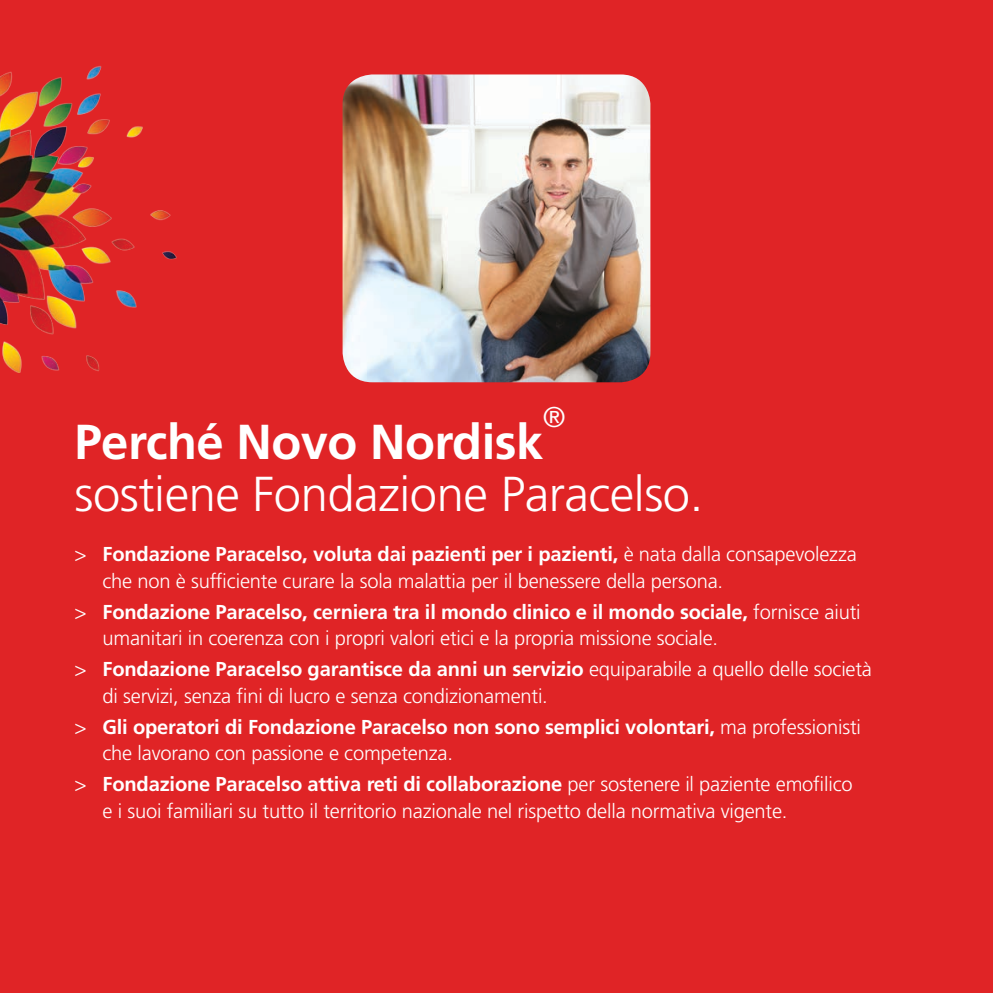
<style>
.page{position:relative;width:993px;height:993px;background:#fff}
.page>*{position:absolute;margin:0;border:0;box-sizing:border-box;transform-origin:0 0}
.t1{font:300 49px "Frutiger LT Std";letter-spacing:-.01em;color:#fff}
.t2{font:700 49px "Frutiger LT Std";letter-spacing:-.01em;color:#fff}
.t3{font:300 28.53px "Frutiger LT Std";color:#fff}
.t4{font:300 20.12px/26.2px "Frutiger LT Std";letter-spacing:-.01em;color:#fff}
.t5{font:700 20.12px/26.2px "Frutiger LT Std";letter-spacing:-.01em;color:#fff}
.s1{font-weight:700}
.s2{font-weight:300}
</style>
<div class="page">
<div style="left:0;top:0;width:992px;height:992px;background:#e02426"></div>
<img style="left:342px;top:74px;width:308px;height:308px">
<img style="left:0;top:66px;width:177px;height:306px">
<h2 class="t3" style="left:543px;top:401px;width:24px">®</h2>
<h1 class="t2" style="left:74px;top:413px;width:470px">Perché Novo Nordisk</h1>
<h1 class="t1" style="left:74px;top:466px;width:630px">sostiene Fondazione Paracelso.</h1>
<p class="t4" style="left:102px;top:541px;width:755px;text-indent:-28px">&gt; <span class="s1">Fondazione Paracelso, voluta dai pazienti per i pazienti,</span> è nata dalla consapevolezza che non è sufficiente curare la sola malattia per il benessere della persona.</p>
<p class="t4" style="left:102px;top:598px;width:759px;text-indent:-28px">&gt; <span class="s1">Fondazione Paracelso, cerniera tra il mondo clinico e il mondo sociale,</span> fornisce aiuti umanitari in coerenza con i propri valori etici e la propria missione sociale.</p>
<p class="t4" style="left:102px;top:656px;width:770px;text-indent:-28px">&gt; <span class="s1">Fondazione Paracelso garantisce da anni un servizio</span> equiparabile a quello delle società di servizi, senza fini di lucro e senza condizionamenti.</p>
<p class="t5" style="left:102px;top:713px;width:759px;text-indent:-28px"><span class="s2">&gt;</span> Gli operatori di Fondazione Paracelso non sono semplici volontari, <span class="s2">ma professionisti che lavorano con passione e competenza.</span></p>
<p class="t4" style="left:102px;top:771px;width:751px;text-indent:-28px">&gt; <span class="s1">Fondazione Paracelso attiva reti di collaborazione</span> per sostenere il paziente emofilico e i suoi familiari su tutto il territorio nazionale nel rispetto della normativa vigente.</p>
</div>
